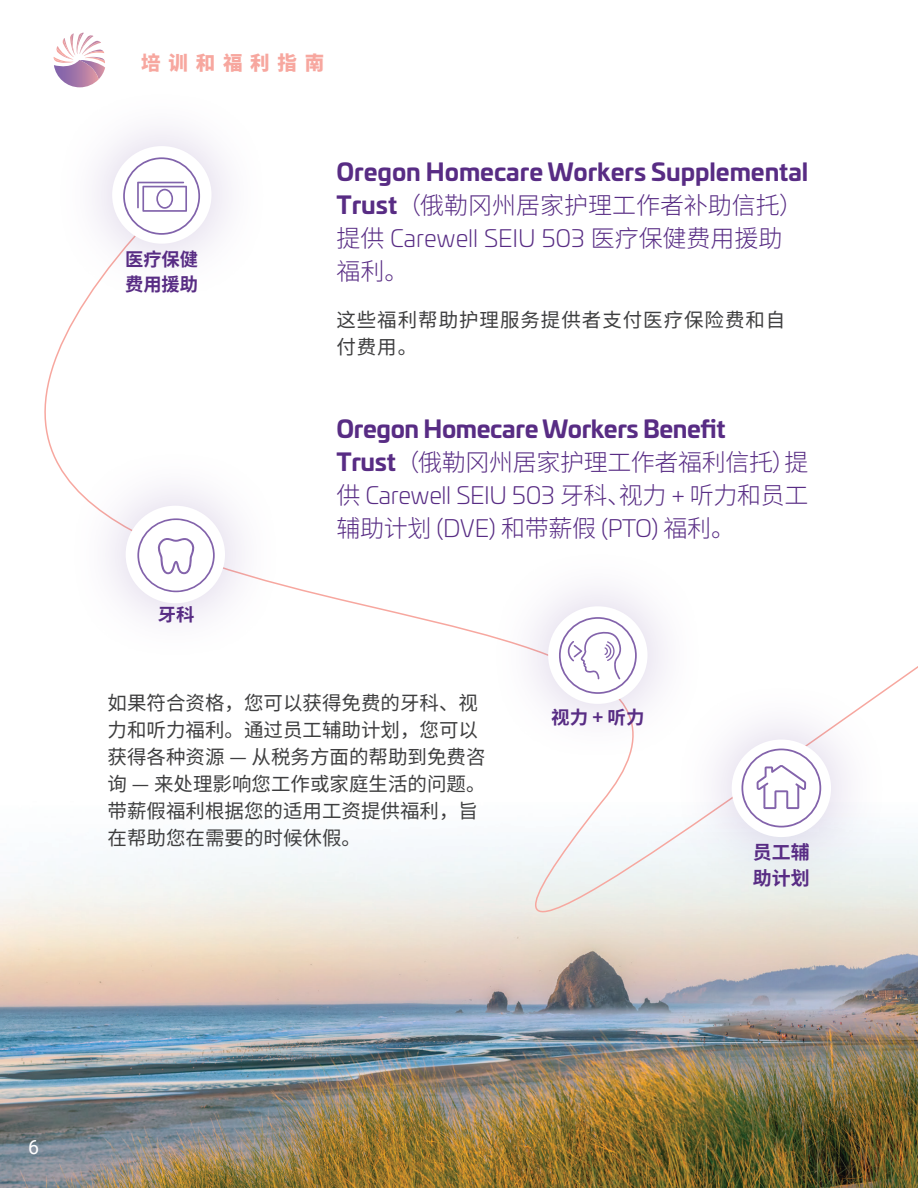
<style>
.page{position:relative;width:918px;height:1188px;background:#fff}
.page>*{position:absolute;margin:0;border:0;box-sizing:border-box;transform-origin:0 0}
._16pt_Univia_Highlig{font:300 24px/33px "Noto Sans CJ Ksc";letter-spacing:-.015em;color:#582c84}
._16pt_Univia_Highlig-2{font:700 24px/33px "Univia Pro";color:#582c84}
.Body_13pt{font:19.5px/27px "Noto Sans CJ Ksc";color:#3e3e3f}
.Body_13pt-2{font:19.5px/27px "Noto Sans CJ Ksc";letter-spacing:.05em;color:#3e3e3f}
.t1{font:900 19.5px "Noto Sans CJ Ksc";letter-spacing:.4em;color:#f7a79f}
.Body_13pt-3{font:19.5px "Roboto";color:#fff}
.t2{font:700 18.75px/25.3px "Noto Sans CJ Ksc";color:#582c84}
.t3{font:700 18.45px/24.9px "Noto Sans CJ Ksc";color:#582c84}
.t4{font:700 18.3px "Noto Sans CJ Ksc";color:#582c84}
.t5{font:700 17.55px "Noto Sans CJ Ksc";color:#582c84;scale:1.05 1}
.s1{font-family:"Noto Sans CJ Ksc";font-weight:300}
.s2{font-weight:300}
.s3{font-family:"Univia Pro";font-weight:700}
.s4{font-family:"Univia Pro"}
</style>
<div class="page">
<img style="left:0;top:32px;width:918px;height:1156px">
<div style="left:67px;top:448px;width:216px;height:213px;background:#8363ab;opacity:.35"></div>
<div style="left:126px;top:506px;width:99px;height:97px;background:#fff;border-radius:50%"></div>
<div style="left:490px;top:548px;width:215px;height:214px;background:#8363ab;opacity:.35"></div>
<div style="left:548px;top:606px;width:100px;height:98px;background:#fff;border-radius:50%"></div>
<div style="left:673px;top:681px;width:216px;height:214px;background:#8363ab;opacity:.35"></div>
<div style="left:732px;top:740px;width:99px;height:97px;background:#fff;border-radius:50%"></div>
<svg style="left:137px;top:518px;width:78px;height:74px"></svg>
<svg style="left:559px;top:617px;width:78px;height:77px"></svg>
<svg style="left:741px;top:749px;width:80px;height:78px"></svg>
<div style="left:54px;top:88px;width:215px;height:214px;background:#8363ab;opacity:.35"></div>
<div style="left:112px;top:146px;width:100px;height:98px;background:#fff;border-radius:50%"></div>
<svg style="left:123px;top:157px;width:77px;height:78px"></svg>
<p class="t1" style="left:141px;top:51px;width:185px">培训和福利指南</p>
<p class="t3" style="left:125px;top:247px;width:75px">医疗保健费用援助</p>
<p class="t5" style="left:158px;top:604px;width:37px">牙科</p>
<p class="_16pt_Univia_Highlig-2" style="left:336px;top:154px;width:473px">Oregon Homecare Workers Supplemental<br>Trust<span class="s1">（俄勒冈州居家护理工作者补助信托）提供</span> <span class="s2">Carewell SEIU 503</span> <span class="s1">医疗保健费用援助福利。</span></p>
<p class="Body_13pt-2" style="left:336px;top:307px;width:451px">这些福利帮助护理服务提供者支付医疗保险费和自付费用。</p>
<p class="_16pt_Univia_Highlig" style="left:336px;top:413px;width:474px"><span class="s3">Oregon Homecare Workers Benefit<br>Trust</span>（俄勒冈州居家护理工作者福利信托）提供 <span class="s4">Carewell SEIU 503</span> 牙科、视力 <span class="s4">+</span> 听力和员工辅助计划 <span class="s4">(DVE)</span> 和带薪假 <span class="s4">(PTO)</span> 福利。</p>
<p class="Body_13pt" style="left:108px;top:689px;width:380px">如果符合资格，您可以获得免费的牙科、视力和听力福利。通过员工辅助计划，您可以获得各种资源 — 从税务方面的帮助到免费咨询 — 来处理影响您工作或家庭生活的问题。带薪假福利根据您的适用工资提供福利，旨在帮助您在需要的时候休假。</p>
<p class="t4" style="left:551px;top:707px;width:95px">视力 + 听力</p>
<p class="t2" style="left:753px;top:840px;width:58px">员工辅助计划</p>
<p class="Body_13pt-3" style="left:28px;top:1133px;width:12px">6</p>
</div>
